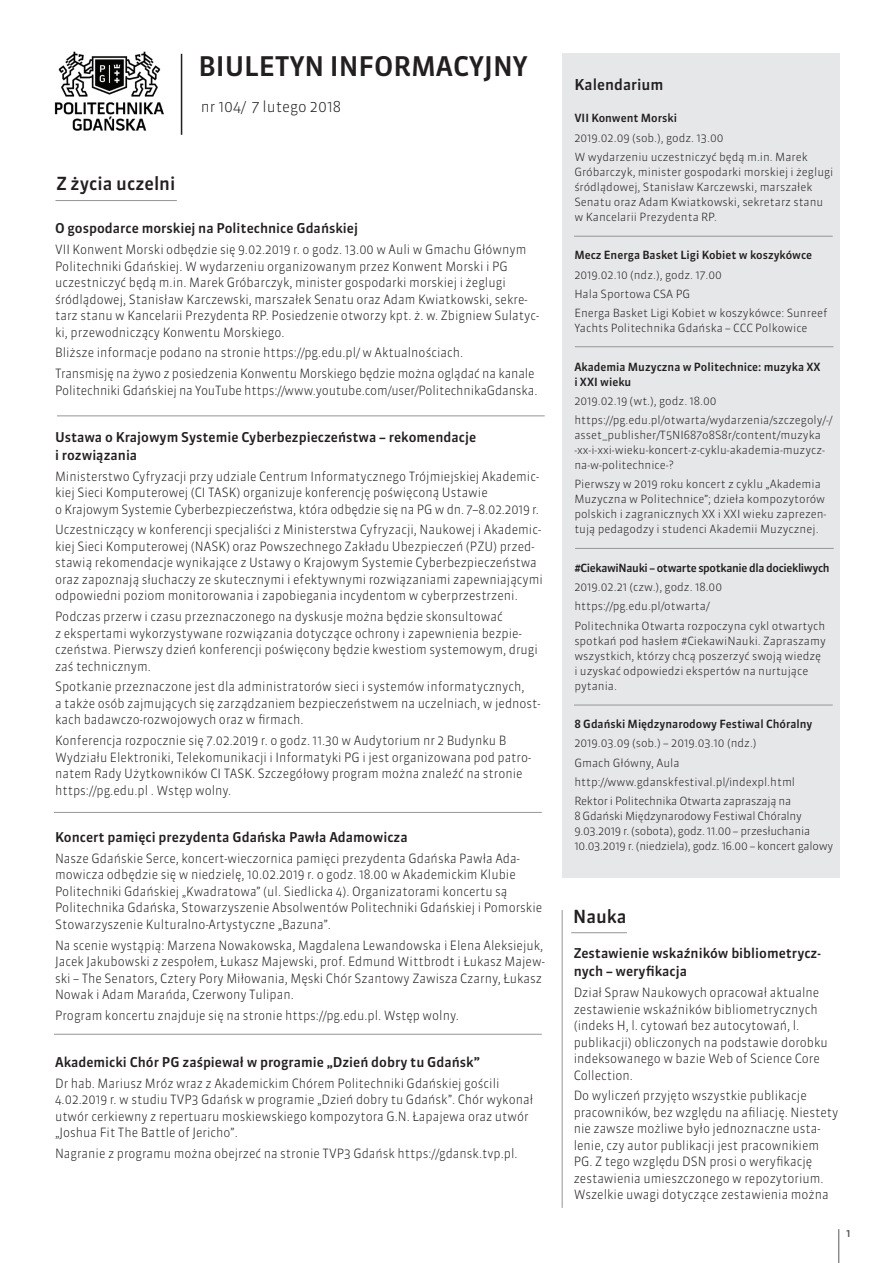
<style>
.page{position:relative;width:893px;height:1263px;background:#fff}
.page>*{position:absolute;margin:0;border:0;box-sizing:border-box;transform-origin:0 0}
.t1{font:500 27px "Sanuk Pro";color:#231f20}
.t2{font:500 18px "Sanuk Pro";color:#231f20}
.t3{font:300 15px "Sanuk Pro";color:#231f20}
.t4{font:500 15px "Sanuk Pro";color:#231f20}
.t5{font:500 13.5px/18px "Sanuk Pro";color:#231f20}
.t6{font:300 12.75px/16.5px "Sanuk Pro";color:#231f20;scale:.95 1}
.t7{font:300 11.25px/15px "Sanuk Pro";color:#231f20}
.t8{font:500 11.25px/15px "Sanuk Pro";color:#231f20}
.t9{font:300 11.25px/15px "Sanuk Pro";letter-spacing:-.02em;color:#231f20}
.t10{font:500 11.25px "Sanuk Pro";letter-spacing:-.03em;color:#231f20}
.t11{font:500 10.5px "Sanuk Pro";color:#57585a}
</style>
<div class="page">
<hr style="left:838px;top:1229px;width:1px;height:34px;background:#57585a">
<div style="left:562px;top:54px;width:277px;height:824px;background:#e6e7e9"></div>
<img style="left:54px;top:51px;width:129px;height:84px">
<hr style="left:181px;top:54px;width:1px;height:81px;background:#231f20">
<hr style="left:55px;top:200px;width:122px;height:1px;background:#939598">
<hr style="left:562px;top:910px;width:1px;height:298px;background:#939598">
<hr style="left:574px;top:236px;width:259px;height:1px;background:#939598">
<hr style="left:575px;top:346px;width:258px;height:1px;background:#939598">
<hr style="left:575px;top:548px;width:259px;height:1px;background:#939598">
<hr style="left:574px;top:705px;width:259px;height:1px;background:#939598">
<hr style="left:57px;top:416px;width:488px;height:1px;background:#939598">
<hr style="left:571px;top:932px;width:56px;height:1px;background:#939598">
<hr style="left:54px;top:812px;width:488px;height:1px;background:#939598">
<hr style="left:54px;top:1034px;width:488px;height:1px;background:#939598">
<h2 class="t2" style="left:57px;top:171px;width:120px">Z życia uczelni</h2>
<h1 class="t1" style="left:199px;top:47px;width:331px">BIULETYN INFORMACYJNY</h1>
<p class="t3" style="left:201px;top:96px;width:142px">nr 104/ 7 lutego 2018</p>
<p class="t5" style="left:55px;top:219px;width:304px">O gospodarce morskiej na Politechnice Gdańskiej</p>
<p class="t6" style="left:55px;top:241px;width:511px">VII Konwent Morski odbędzie się 9.02.2019 r. o godz. 13.00 w Auli w Gmachu Głównym Politechniki Gdańskiej. W wydarzeniu organizowanym przez Konwent Morski i PG uczestniczyć będą m.in. Marek Gróbarczyk, minister gospodarki morskiej i żeglugi śródlądowej, Stanisław Karczewski, marszałek Senatu oraz Adam Kwiatkowski, sekre&shy;tarz stanu w Kancelarii Prezydenta RP. Posiedzenie otworzy kpt. ż. w. Zbigniew Sulatyc&shy;ki, przewodniczący Konwentu Morskiego.</p>
<p class="t6" style="left:55px;top:342px;width:506px;line-height:20.7px">Bliższe informacje podano na stronie https://pg.edu.pl/ w Aktualnościach.<br>Transmisję na żywo z posiedzenia Konwentu Morskiego będzie można oglądać na kanale</p>
<p class="t6" style="left:55px;top:381px;width:509px">Politechniki Gdańskiej na YouTube https://www.youtube.com/user/PolitechnikaGdanska.</p>
<p class="t5" style="left:55px;top:428px;width:423px">Ustawa o Krajowym Systemie Cyberbezpieczeństwa – rekomendacje i rozwiązania</p>
<p class="t6" style="left:55px;top:467px;width:511px">Ministerstwo Cyfryzacji przy udziale Centrum Informatycznego Trójmiejskiej Akademic&shy;kiej Sieci Komputerowej (CI TASK) organizuje konferencję poświęconą Ustawie<br>o Krajowym Systemie Cyberbezpieczeństwa, która odbędzie się na PG w dn. 7–8.02.2019 r.</p>
<p class="t6" style="left:55px;top:521px;width:515px">Uczestniczący w konferencji specjaliści z Ministerstwa Cyfryzacji, Naukowej i Akademic&shy;kiej Sieci Komputerowej (NASK) oraz Powszechnego Zakładu Ubezpieczeń (PZU) przed&shy;stawią rekomendacje wynikające z Ustawy o Krajowym Systemie Cyberbezpieczeństwa oraz zapoznają słuchaczy ze skutecznymi i efektywnymi rozwiązaniami zapewniającymi odpowiedni poziom monitorowania i zapobiegania incydentom w cyberprzestrzeni.</p>
<p class="t6" style="left:55px;top:608px;width:510px">Podczas przerw i czasu przeznaczonego na dyskusje można będzie skonsultować<br>z ekspertami wykorzystywane rozwiązania dotyczące ochrony i zapewnienia bezpie&shy;czeństwa. Pierwszy dzień konferencji poświęcony będzie kwestiom systemowym, drugi zaś technicznym.</p>
<p class="t6" style="left:55px;top:678px;width:513px">Spotkanie przeznaczone jest dla administratorów sieci i systemów informatycznych,<br>a także osób zajmujących się zarządzaniem bezpieczeństwem na uczelniach, w jednost&shy;kach badawczo-rozwojowych oraz w firmach.</p>
<p class="t6" style="left:55px;top:732px;width:503px">Konferencja rozpocznie się 7.02.2019 r. o godz. 11.30 w Audytorium nr 2 Budynku B Wydziału Elektroniki, Telekomunikacji i Informatyki PG i jest organizowana pod patro&shy;natem Rady Użytkowników CI TASK. Szczegółowy program można znaleźć na stronie https://pg.edu.pl . Wstęp wolny.</p>
<p class="t5" style="left:55px;top:828px;width:354px">Koncert pamięci prezydenta Gdańska Pawła Adamowicza</p>
<p class="t6" style="left:55px;top:849px;width:514px">Nasze Gdańskie Serce, koncert-wieczornica pamięci prezydenta Gdańska Pawła Ada&shy;mowicza odbędzie się w niedzielę, 10.02.2019 r. o godz. 18.00 w Akademickim Klubie Politechniki Gdańskiej „Kwadratowa” (ul. Siedlicka 4). Organizatorami koncertu są Politechnika Gdańska, Stowarzyszenie Absolwentów Politechniki Gdańskiej i Pomorskie Stowarzyszenie Kulturalno-Artystyczne „Bazuna”.</p>
<p class="t6" style="left:55px;top:936px;width:517px">Na scenie wystąpią: Marzena Nowakowska, Magdalena Lewandowska i Elena Aleksiejuk, Jacek Jakubowski z zespołem, Łukasz Majewski, prof. Edmund Wittbrodt i Łukasz Majew&shy;ski – The Senators, Cztery Pory Miłowania, Męski Chór Szantowy Zawisza Czarny, Łukasz Nowak i Adam Marańda, Czerwony Tulipan.</p>
<p class="t6" style="left:55px;top:1006px;width:426px">Program koncertu znajduje się na stronie https://pg.edu.pl. Wstęp wolny.</p>
<p class="t5" style="left:55px;top:1053px;width:426px">Akademicki Chór PG zaśpiewał w programie „Dzień dobry tu Gdańsk”</p>
<p class="t6" style="left:55px;top:1074px;width:505px">Dr hab. Mariusz Mróz wraz z Akademickim Chórem Politechniki Gdańskiej gościli 4.02.2019 r. w studiu TVP3 Gdańsk w programie „Dzień dobry tu Gdańsk”. Chór wykonał utwór cerkiewny z repertuaru moskiewskiego kompozytora G.N. Łapajewa oraz utwór „Joshua Fit The Battle of Jericho”.</p>
<p class="t6" style="left:55px;top:1145px;width:488px">Nagranie z programu można obejrzeć na stronie TVP3 Gdańsk https://gdansk.tvp.pl.</p>
<p class="t4" style="left:575px;top:74px;width:91px">Kalendarium</p>
<p class="t8" style="left:574px;top:111px;width:104px">VII Konwent Morski</p>
<p class="t7" style="left:574px;top:128px;width:235px;line-height:19.2px">2019.02.09 (sob.), godz. 13.00<br>W wydarzeniu uczestniczyć będą m.in. Marek</p>
<p class="t7" style="left:574px;top:164px;width:261px">Gróbarczyk, minister gospodarki morskiej i żeglugi śródlądowej, Stanisław Karczewski, marszałek Senatu oraz Adam Kwiatkowski, sekretarz stanu w Kancelarii Prezydenta RP.</p>
<p class="t8" style="left:574px;top:248px;width:239px">Mecz Energa Basket Ligi Kobiet w koszykówce</p>
<p class="t7" style="left:574px;top:265px;width:255px;line-height:19.2px">2019.02.10 (ndz.), godz. 17.00<br>Hala Sportowa CSA PG<br>Energa Basket Ligi Kobiet w koszykówce: Sunreef</p>
<p class="t7" style="left:574px;top:320px;width:235px">Yachts Politechnika Gdańska – CCC Polkowice</p>
<p class="t8" style="left:574px;top:359px;width:248px">Akademia Muzyczna w Politechnice: muzyka XX i XXI wieku</p>
<p class="t7" style="left:574px;top:391px;width:259px;line-height:19.2px">2019.02.19 (wt.), godz. 18.00 https://pg.edu.pl/otwarta/wydarzenia/szczegoly/-/</p>
<p class="t7" style="left:574px;top:427px;width:252px">asset_publisher/T5NI687o8S8r/content/muzyka -xx-i-xxi-wieku-koncert-z-cyklu-akademia-muzycz&shy;na-w-politechnice-?</p>
<p class="t7" style="left:574px;top:476px;width:254px">Pierwszy w 2019 roku koncert z cyklu „Akademia Muzyczna w Politechnice”; dzieła kompozytorów polskich i zagranicznych XX i XXI wieku zaprezen&shy;tują pedagodzy i studenci Akademii Muzycznej.</p>
<p class="t10" style="left:574px;top:560px;width:257px">#CiekawiNauki – otwarte spotkanie dla dociekliwych</p>
<p class="t7" style="left:574px;top:577px;width:252px;line-height:19.2px">2019.02.21 (czw.), godz. 18.00 https://pg.edu.pl/otwarta/<br>Politechnika Otwarta rozpoczyna cykl otwartych</p>
<p class="t7" style="left:574px;top:633px;width:253px">spotkań pod hasłem #CiekawiNauki. Zapraszamy wszystkich, którzy chcą poszerzyć swoją wiedzę i uzyskać odpowiedzi ekspertów na nurtujące pytania.</p>
<p class="t8" style="left:574px;top:716px;width:240px">8 Gdański Międzynarodowy Festiwal Chóralny</p>
<p class="t7" style="left:574px;top:733px;width:222px;line-height:19.2px">2019.03.09 (sob.) – 2019.03.10 (ndz.)<br>Gmach Główny, Aula http://www.gdanskfestival.pl/indexpl.html Rektor i Politechnika Otwarta zapraszają na</p>
<p class="t9" style="left:574px;top:808px;width:260px">8 Gdański Międzynarodowy Festiwal Chóralny<br>9.03.2019 r. (sobota), godz. 11.00 – przesłuchania<br>10.03.2019 r. (niedziela), godz. 16.00 – koncert galowy</p>
<h2 class="t2" style="left:573px;top:903px;width:55px">Nauka</h2>
<p class="t5" style="left:574px;top:944px;width:249px">Zestawienie wskaźników bibliometrycz&shy;nych – weryfikacja</p>
<p class="t6" style="left:574px;top:984px;width:269px">Dział Spraw Naukowych opracował aktualne zestawienie wskaźników bibliometrycznych (indeks H, l. cytowań bez autocytowań, l. publikacji) obliczonych na podstawie dorobku indeksowanego w bazie Web of Science Core Collection.</p>
<p class="t6" style="left:574px;top:1087px;width:280px">Do wyliczeń przyjęto wszystkie publikacje pracowników, bez względu na afiliację. Niestety nie zawsze możliwe było jednoznaczne usta&shy;lenie, czy autor publikacji jest pracownikiem PG. Z tego względu DSN prosi o weryfikację zestawienia umieszczonego w repozytorium.<br>Wszelkie uwagi dotyczące zestawienia można</p>
<p class="t11" style="left:846px;top:1225px;width:6px">1</p>
</div>
